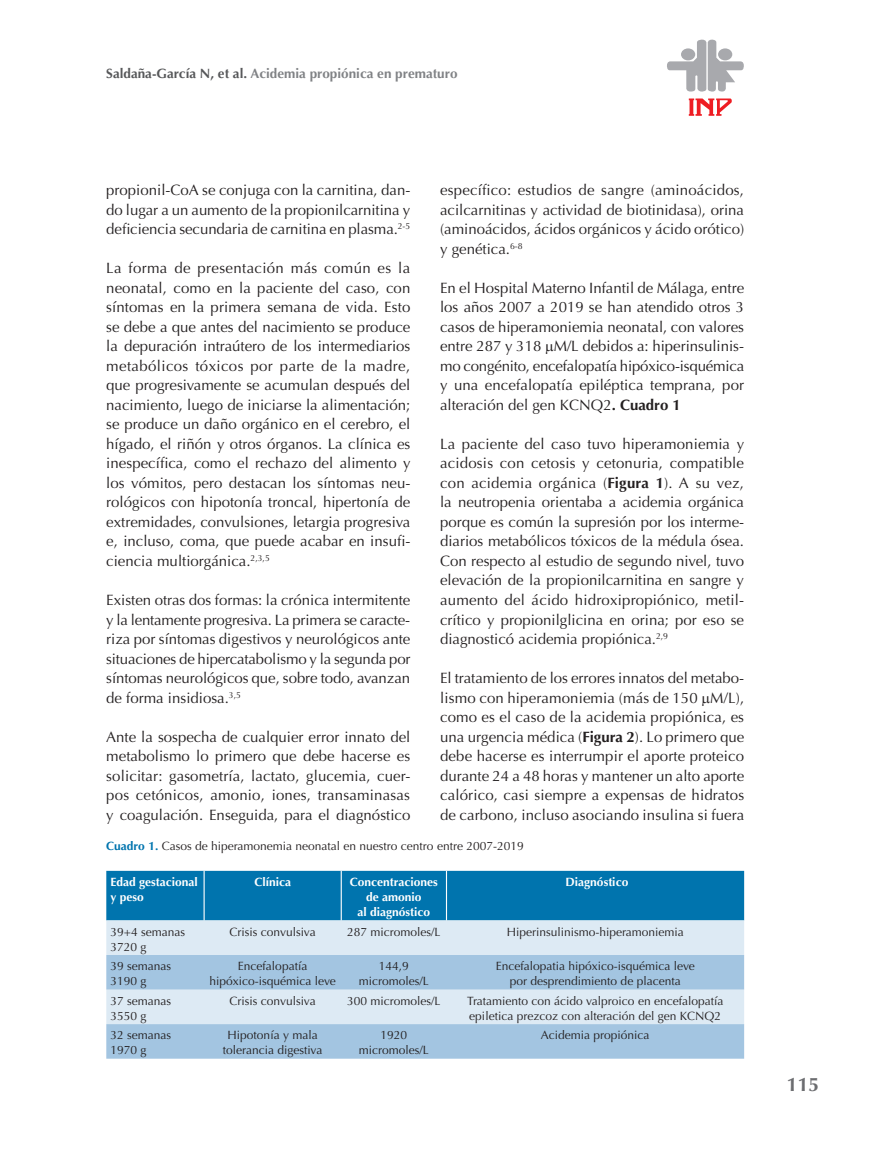
<style>
.page{position:relative;width:893px;height:1149px;background:#fff}
.page>*{position:absolute;margin:0;border:0;box-sizing:border-box;transform-origin:0 0}
.t1{font:700 19.5px "Optima";color:#6c6d70}
.t2{font:15px/19.5px "Optima";color:#231f20;text-align:justify}
.t3{font:700 13.5px "Optima";color:#808285}
.t4{font:12px/15px "Optima";color:#231f20}
.t5{font:700 12px/15px "Optima";color:#fff}
.s1{color:#57585a}
.s2{font-weight:700}
.s3{font-weight:700;color:#0074ae}
</style>
<div class="page">
<svg style="left:689px;top:98px;width:43px;height:18px"></svg>
<svg style="left:667px;top:39px;width:77px;height:53px"></svg>
<div style="left:718px;top:48px;width:14px;height:12px;background:#a8a9ad;border-radius:50%"></div>
<div style="left:106px;top:870px;width:638px;height:50px;background:#0074ae"></div>
<div style="left:106px;top:920px;width:638px;height:34px;background:#ddeaf4"></div>
<svg style="left:106px;top:954px;width:638px;height:104px;background:#b7d1e7"></svg>
<hr style="left:204px;top:870px;width:1px;height:50px;background:#fff">
<hr style="left:341px;top:870px;width:1px;height:50px;background:#fff">
<hr style="left:446px;top:870px;width:1px;height:50px;background:#fff">
<p class="t3" style="left:106px;top:66px;width:353px"><span class="s1">Saldaña-García N, et al.</span> Acidemia propiónica en prematuro</p>
<p class="t2" style="left:440px;top:180px;width:306px">específico: estudios de sangre (aminoácidos, acilcarnitinas y actividad de biotinidasa), orina (aminoácidos, ácidos orgánicos y ácido orótico) y genética.<sup>6-8</sup></p>
<p class="t2" style="left:440px;top:278px;width:306px">En el Hospital Materno Infantil de Málaga, entre los años 2007 a 2019 se han atendido otros 3 casos de hiperamoniemia neonatal, con valores entre 287 y 318 M/L debidos a: hiperinsulinis&shy;mo congénito, encefalopatía hipóxico-isquémica y una encefalopatía epiléptica temprana, por alteración del gen KCNQ2<span class="s2">. Cuadro 1</span></p>
<p class="t2" style="left:440px;top:434px;width:306px">La paciente del caso tuvo hiperamoniemia y acidosis con cetosis y cetonuria, compatible con acidemia orgánica (<span class="s2">Figura 1</span>). A su vez, la neutropenia orientaba a acidemia orgánica porque es común la supresión por los interme&shy;diarios metabólicos tóxicos de la médula ósea.<br>Con respecto al estudio de segundo nivel, tuvo elevación de la propionilcarnitina en sangre y aumento del ácido hidroxipropiónico, metil&shy;crítico y propionilglicina en orina; por eso se diagnosticó acidemia propiónica.<sup>2,9</sup></p>
<p class="t2" style="left:440px;top:668px;width:306px">El tratamiento de los errores innatos del metabo&shy;lismo con hiperamoniemia (más de 150 M/L), como es el caso de la acidemia propiónica, es una urgencia médica (<span class="s2">Figura 2</span>). Lo primero que debe hacerse es interrumpir el aporte proteico durante 24 a 48 horas y mantener un alto aporte calórico, casi siempre a expensas de hidratos de carbono, incluso asociando insulina si fuera</p>
<p class="t4" style="left:106px;top:838px;width:419px"><span class="s3">Cuadro 1.</span> Casos de hiperamonemia neonatal en nuestro centro entre 2007-2019</p>
<p class="t5" style="left:111px;top:874px;width:89px">Edad gestacional y peso</p>
<p class="t5" style="left:254px;top:874px;width:38px">Clínica</p>
<p class="t5" style="left:350px;top:874px;width:89px;text-align:center">Concentraciones de amonio<br>al diagnóstico</p>
<p class="t5" style="left:566px;top:874px;width:64px">Diagnóstico</p>
<p class="t4" style="left:111px;top:924px;width:76px">39+4 semanas<br>3720 g</p>
<p class="t4" style="left:230px;top:924px;width:88px">Crisis convulsiva</p>
<p class="t4" style="left:347px;top:924px;width:95px">287 micromoles/L</p>
<p class="t4" style="left:507px;top:924px;width:179px">Hiperinsulinismo-hiperamoniemia</p>
<p class="t4" style="left:111px;top:958px;width:62px">39 semanas<br>3190 g</p>
<p class="t4" style="left:209px;top:958px;width:128px;text-align:center">Encefalopatía hipóxico-isquémica leve</p>
<p class="t4" style="left:359px;top:958px;width:72px;text-align:center">144,9 micromoles/L</p>
<p class="t4" style="left:496px;top:958px;width:201px;text-align:center">Encefalopatia hipóxico-isquémica leve por desprendimiento de placenta</p>
<p class="t4" style="left:111px;top:993px;width:62px">37 semanas<br>3550 g</p>
<p class="t4" style="left:230px;top:993px;width:88px">Crisis convulsiva</p>
<p class="t4" style="left:347px;top:993px;width:95px">300 micromoles/L</p>
<p class="t4" style="left:467px;top:993px;width:258px">Tratamiento con ácido valproico en encefalopatía epiletica prezcoz con alteración del gen KCNQ2</p>
<p class="t4" style="left:111px;top:1027px;width:62px">32 semanas<br>1970 g</p>
<p class="t4" style="left:223px;top:1027px;width:101px;text-align:center">Hipotonía y mala tolerancia digestiva</p>
<p class="t4" style="left:359px;top:1027px;width:72px;text-align:center">1920 micromoles/L</p>
<p class="t4" style="left:541px;top:1027px;width:110px">Acidemia propiónica</p>
<p class="t2" style="left:106px;top:180px;width:306px">propionil-CoA se conjuga con la carnitina, dan&shy;do lugar a un aumento de la propionilcarnitina y deficiencia secundaria de carnitina en plasma.<sup>2-5</sup></p>
<p class="t2" style="left:106px;top:258px;width:306px">La forma de presentación más común es la neonatal, como en la paciente del caso, con síntomas en la primera semana de vida. Esto se debe a que antes del nacimiento se produce la depuración intraútero de los intermediarios metabólicos tóxicos por parte de la madre, que progresivamente se acumulan después del nacimiento, luego de iniciarse la alimentación; se produce un daño orgánico en el cerebro, el hígado, el riñón y otros órganos. La clínica es inespecífica, como el rechazo del alimento y los vómitos, pero destacan los síntomas neu&shy;rológicos con hipotonía troncal, hipertonía de extremidades, convulsiones, letargia progresiva e, incluso, coma, que puede acabar en insufi&shy;ciencia multiorgánica.<sup>2,3,5</sup></p>
<p class="t2" style="left:106px;top:590px;width:306px">Existen otras dos formas: la crónica intermitente y la lentamente progresiva. La primera se caracte&shy;riza por síntomas digestivos y neurológicos ante situaciones de hipercatabolismo y la segunda por síntomas neurológicos que, sobre todo, avanzan de forma insidiosa.<sup>3,5</sup></p>
<p class="t2" style="left:106px;top:726px;width:306px">Ante la sospecha de cualquier error innato del metabolismo lo primero que debe hacerse es solicitar: gasometría, lactato, glucemia, cuer&shy;pos cetónicos, amonio, iones, transaminasas y coagulación. Enseguida, para el diagnóstico</p>
<h1 class="t1" style="left:787px;top:1072px;width:34px">115</h1>
</div>
